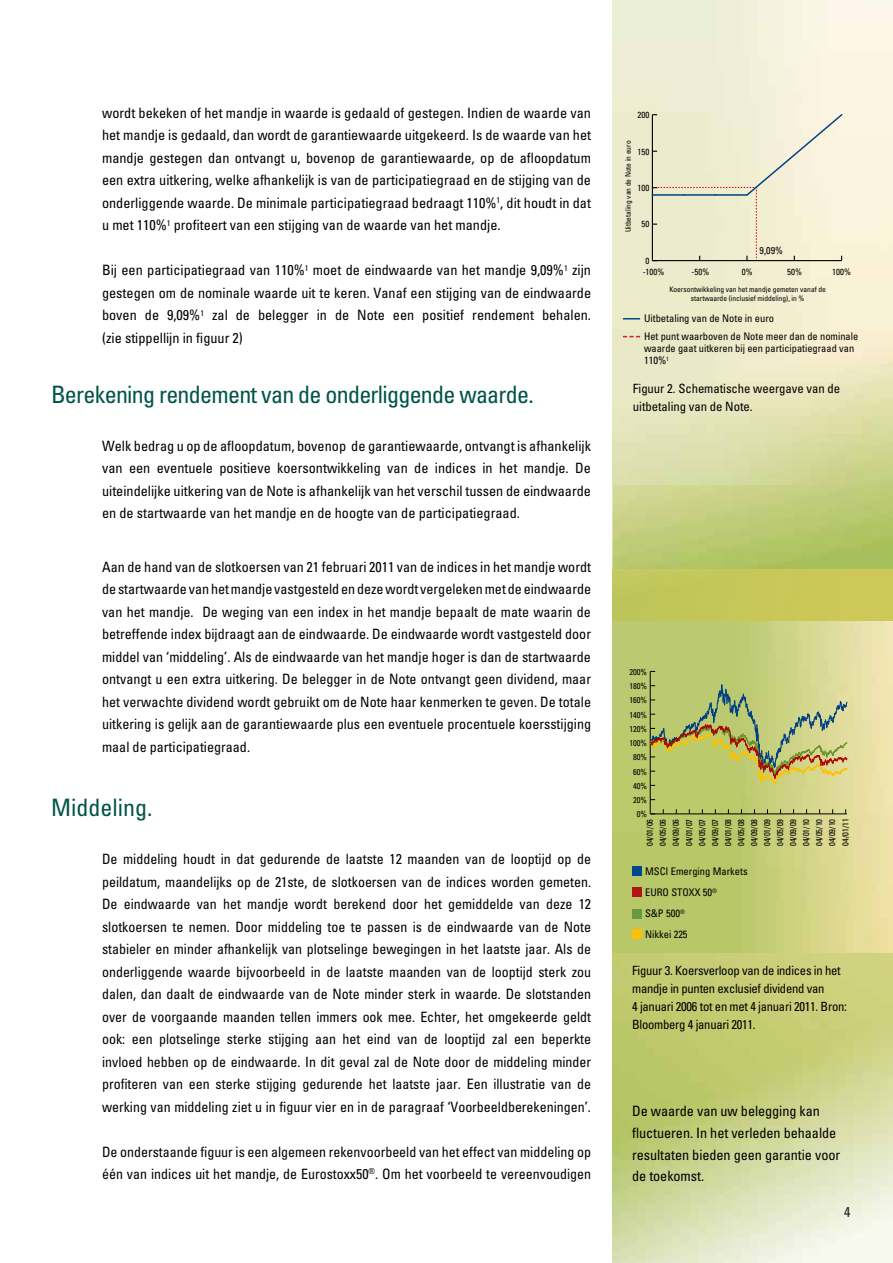
<style>
.page{position:relative;width:893px;height:1263px;background:#fff}
.page>*{position:absolute;margin:0;border:0;box-sizing:border-box;transform-origin:0 0}
.t1{font:condensed 24px "Univers";letter-spacing:-.03em;color:#005448}
.t2{font:condensed 24px "Univers";color:#005448}
.t3{font:condensed 14.25px/22.5px "Univers";color:#000;text-align:justify}
.t4{font:condensed 14.25px "Univers";color:#231f20}
.t5{font:condensed 12.75px/18px "Univers";letter-spacing:-.02em;color:#000}
.t6{font:condensed 10.5px/21px "Univers";color:#000}
.t7{font:condensed 10.05px "Univers";color:#000}
.t8{font:condensed 8.85px "Univers";color:#000}
.t9{font:condensed 8.4px/13px "Univers";color:#000;text-align:justify}
.t10{font:condensed 7.5px/9px "Univers";letter-spacing:-.005em;color:#000;text-align:center}
</style>
<div class="page">
<img style="left:612px;top:0;width:281px;height:1263px">
<img style="left:612px;top:232px;width:281px;height:253px">
<img style="left:612px;top:570px;width:281px;height:51px">
<div style="left:632px;top:867px;width:9px;height:9px;background:#00488a"></div>
<div style="left:632px;top:909px;width:9px;height:9px;background:#689940"></div>
<div style="left:632px;top:888px;width:9px;height:9px;background:#b11216"></div>
<div style="left:632px;top:930px;width:9px;height:9px;background:#fcc102"></div>
<svg style="left:652px;top:113px;width:192px;height:148px;background:#ebe8cf"></svg>
<svg style="left:623px;top:336px;width:17px;height:1px"></svg>
<svg style="left:623px;top:318px;width:17px;height:1px"></svg>
<hr style="left:650px;top:813px;width:197px;height:1px;background:#000">
<hr style="left:650px;top:671px;width:1px;height:143px;background:#000">
<svg style="left:650px;top:685px;width:198px;height:101px;background:#b7bc70"></svg>
<p class="t3" style="left:102px;top:101px;width:491px">wordt bekeken of het mandje in waarde is gedaald of gestegen. Indien de waarde van het mandje is gedaald, dan wordt de garantiewaarde uitgekeerd. Is de waarde van het mandje gestegen dan ontvangt u, bovenop de garantiewaarde, op de afloopdatum een extra uitkering, welke afhankelijk is van de participatiegraad en de stijging van de onderliggende waarde. De minimale participatiegraad bedraagt 110%<sup>1</sup>, dit houdt in dat u met 110%<sup>1</sup> profiteert van een stijging van de waarde van het mandje.</p>
<p class="t3" style="left:102px;top:259px;width:491px">Bij een participatiegraad van 110%<sup>1</sup> moet de eindwaarde van het mandje 9,09%<sup>1</sup> zijn gestegen om de nominale waarde uit te keren. Vanaf een stijging van de eindwaarde boven de 9,09%<sup>1</sup> zal de belegger in de Note een positief rendement behalen. (zie stippellijn in figuur 2)</p>
<h1 class="t1" style="left:51px;top:379px;width:484px">Berekening rendement van de onderliggende waarde.</h1>
<p class="t3" style="left:102px;top:434px;width:491px">Welk bedrag u op de afloopdatum, bovenop de garantiewaarde, ontvangt is afhankelijk van een eventuele positieve koersontwikkeling van de indices in het mandje. De uiteindelijke uitkering van de Note is afhankelijk van het verschil tussen de eindwaarde en de startwaarde van het mandje en de hoogte van de participatiegraad.</p>
<p class="t3" style="left:102px;top:555px;width:491px">Aan de hand van de slotkoersen van 21 februari 2011 van de indices in het mandje wordt de startwaarde van het mandje vastgesteld en deze wordt vergeleken met de eindwaarde van het mandje. De weging van een index in het mandje bepaalt de mate waarin de betreffende index bijdraagt aan de eindwaarde. De eindwaarde wordt vastgesteld door middel van ‘middeling’. Als de eindwaarde van het mandje hoger is dan de startwaarde ontvangt u een extra uitkering. De belegger in de Note ontvangt geen dividend, maar het verwachte dividend wordt gebruikt om de Note haar kenmerken te geven. De totale uitkering is gelijk aan de garantiewaarde plus een eventuele procentuele koersstijging maal de participatiegraad.</p>
<h1 class="t2" style="left:51px;top:792px;width:103px">Middeling.</h1>
<p class="t3" style="left:102px;top:847px;width:491px">De middeling houdt in dat gedurende de laatste 12 maanden van de looptijd op de peildatum, maandelijks op de 21ste, de slotkoersen van de indices worden gemeten.<br>De eindwaarde van het mandje wordt berekend door het gemiddelde van deze 12 slotkoersen te nemen. Door middeling toe te passen is de eindwaarde van de Note stabieler en minder afhankelijk van plotselinge bewegingen in het laatste jaar. Als de onderliggende waarde bijvoorbeeld in de laatste maanden van de looptijd sterk zou dalen, dan daalt de eindwaarde van de Note minder sterk in waarde. De slotstanden over de voorgaande maanden tellen immers ook mee. Echter, het omgekeerde geldt ook: een plotselinge sterke stijging aan het eind van de looptijd zal een beperkte invloed hebben op de eindwaarde. In dit geval zal de Note door de middeling minder profiteren van een sterke stijging gedurende het laatste jaar. Een illustratie van de werking van middeling ziet u in figuur vier en in de paragraaf ‘Voorbeeldberekeningen’.</p>
<p class="t3" style="left:102px;top:1140px;width:491px">De onderstaande figuur is een algemeen rekenvoorbeeld van het effect van middeling op één van indices uit het mandje, de Eurostoxx50<sup>®</sup>. Om het voorbeeld te vereenvoudigen</p>
<p class="t8" style="left:638px;top:109px;width:13px">200</p>
<p class="t10" style="left:624px;top:232px;width:93px;rotate:-90deg">Uitbetaling van de Note in euro</p>
<p class="t8" style="left:638px;top:146px;width:13px">150</p>
<p class="t8" style="left:638px;top:182px;width:13px">100</p>
<p class="t8" style="left:641px;top:219px;width:9px">50</p>
<p class="t8" style="left:645px;top:255px;width:5px">0</p>
<p class="t7" style="left:760px;top:244px;width:25px">9,09%</p>
<p class="t8" style="left:643px;top:266px;width:23px">-100%</p>
<p class="t8" style="left:692px;top:266px;width:19px">-50%</p>
<p class="t8" style="left:742px;top:266px;width:12px">0%</p>
<p class="t8" style="left:787px;top:266px;width:16px">50%</p>
<p class="t8" style="left:832px;top:266px;width:20px">100%</p>
<p class="t10" style="left:669px;top:284px;width:158px">Koersontwikkeling van het mandje gemeten vanaf de startwaarde (inclusief middeling), in %</p>
<p class="t6" style="left:644px;top:310px;width:216px;line-height:18px">Uitbetaling van de Note in euro<br>Het punt waarboven de Note meer dan de nominale</p>
<p class="t6" style="left:644px;top:343px;width:212px;line-height:12px">waarde gaat uitkeren bij een participatiegraad van<br>110%<sup>1</sup></p>
<p class="t5" style="left:633px;top:380px;width:209px">Figuur 2. Schematische weergave van de uitbetaling van de Note.</p>
<p class="t9" style="left:629px;top:665px;width:19px">200%</p>
<p class="t9" style="left:629px;top:679px;width:19px">180%</p>
<p class="t9" style="left:629px;top:694px;width:19px">160%</p>
<p class="t9" style="left:629px;top:708px;width:19px">140%</p>
<p class="t9" style="left:629px;top:722px;width:19px">120%</p>
<p class="t9" style="left:629px;top:736px;width:19px">100%</p>
<p class="t9" style="left:633px;top:751px;width:16px">80%</p>
<p class="t9" style="left:633px;top:765px;width:16px">60%</p>
<p class="t9" style="left:633px;top:779px;width:16px">40%</p>
<p class="t9" style="left:633px;top:793px;width:16px">20%</p>
<p class="t9" style="left:637px;top:808px;width:12px">0%</p>
<p class="t9" style="left:643px;top:846px;width:29px;rotate:-90deg">04/01/06<br>04/05/06<br>04/09/06<br>04/01/07<br>04/05/07<br>04/09/07<br>04/01/08<br>04/05/08<br>04/09/08<br>04/01/09<br>04/05/09<br>04/09/09<br>04/01/10<br>04/05/10<br>04/09/10<br>04/01/11</p>
<p class="t6" style="left:645px;top:861px;width:104px">MSCI Emerging Markets<br>EURO STOXX 50<sup>®<br></sup>S&amp;P 500<sup>®<br></sup>Nikkei 225</p>
<p class="t5" style="left:632px;top:961px;width:216px">Figuur 3. Koersverloop van de indices in het mandje in punten exclusief dividend van<br>4 januari 2006 tot en met 4 januari 2011. Bron:<br>Bloomberg 4 januari 2011.</p>
<p class="t3" style="left:632px;top:1100px;width:210px;line-height:21.8px;text-align:left">De waarde van uw belegging kan fluctueren. In het verleden behaalde resultaten bieden geen garantie voor de toekomst.</p>
<p class="t4" style="left:844px;top:1203px;width:8px">4</p>
</div>
